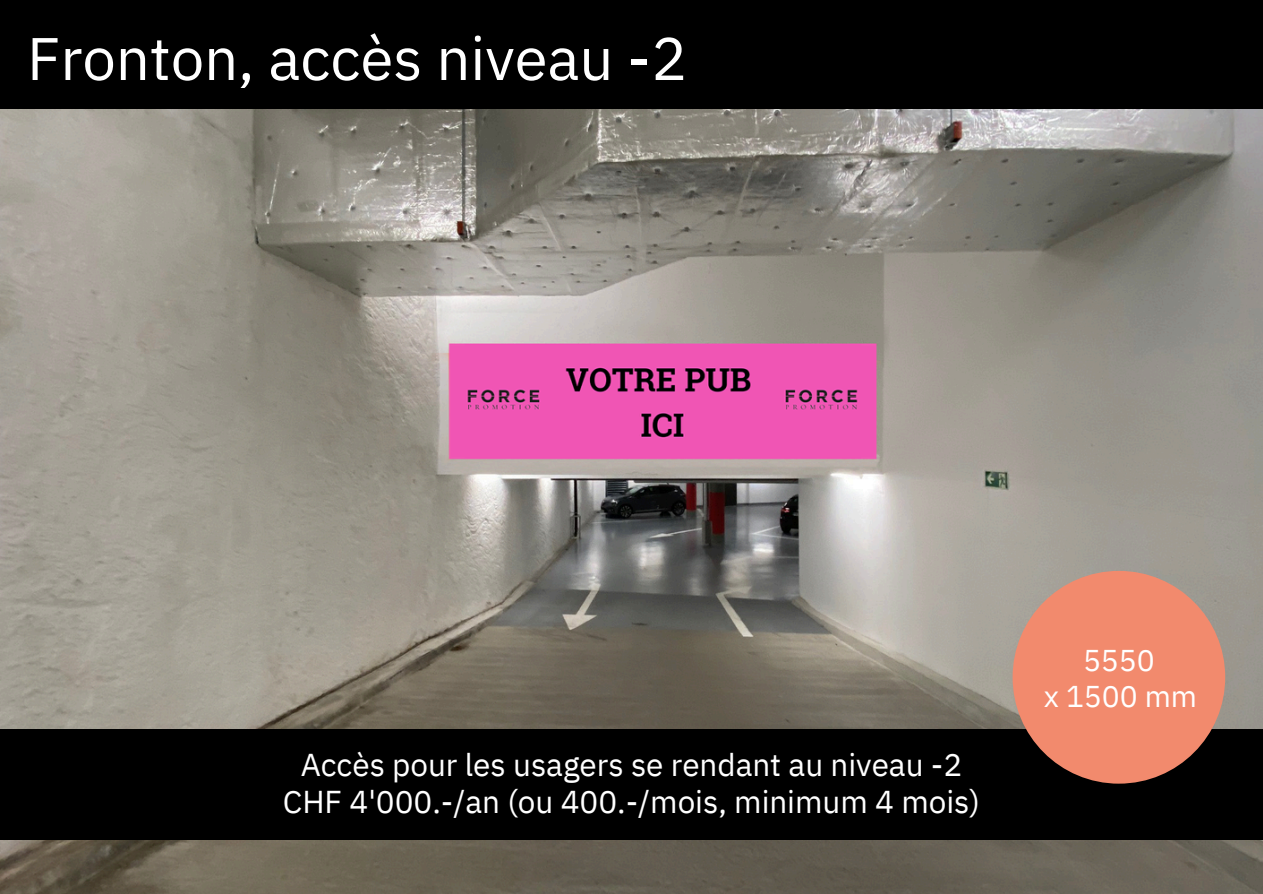
<style>
.page{position:relative;width:1263px;height:894px;background:#fff}
.page>*{position:absolute;margin:0;border:0;box-sizing:border-box;transform-origin:0 0}
.t1{font:60px "IBM Plex Sans";color:#fff}
.t2{font:31.5px/37.2px "IBM Plex Sans";color:#fff;text-align:center}
.t3{font:30px/36px "IBM Plex Sans";color:#fff;text-align:center}
</style>
<div class="page">
<img style="left:0;top:108px;width:1263px;height:785px">
<div style="left:0;top:0;width:1263px;height:108px;background:#000"></div>
<div style="left:0;top:729px;width:1263px;height:110px;background:#000"></div>
<div style="left:1012px;top:570px;width:213px;height:213px;background:#f28a6d;border-radius:50%"></div>
<p class="t1" style="left:27px;top:18px;width:662px">Fronton, accès niveau -2</p>
<h1 class="t2" style="left:283px;top:745px;width:699px">Accès pour les usagers se rendant au niveau -2<br>CHF 4'000.-/an (ou 400.-/mois, minimum 4 mois)</h1>
<p class="t3" style="left:1044px;top:641px;width:155px">5550<br>x 1500 mm</p>
</div>
